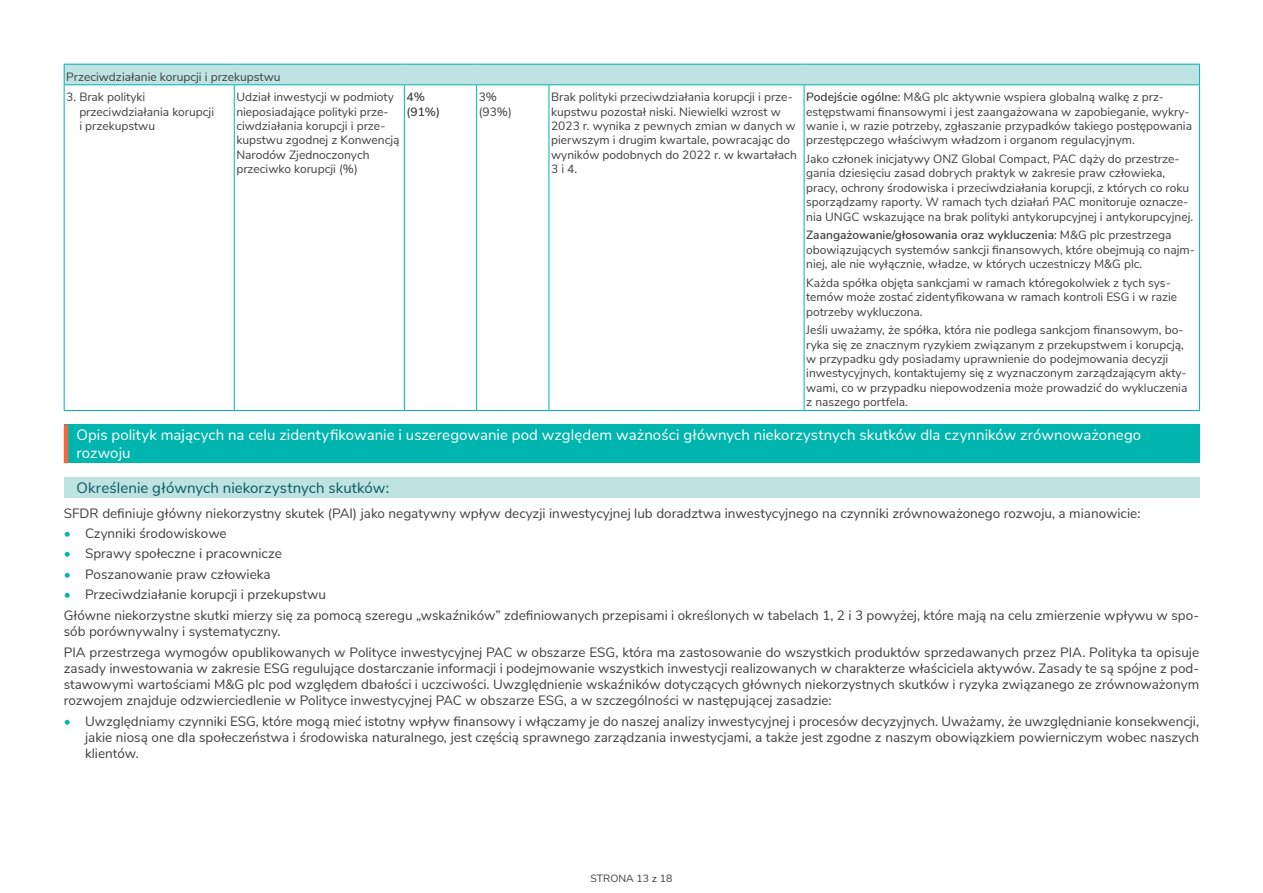
<style>
.page{position:relative;width:1263px;height:893px;background:#fff}
.page>*{position:absolute;margin:0;border:0;box-sizing:border-box;transform-origin:0 0}
.rozdział{font:15px/18px "Nunito Sans";letter-spacing:.005em;color:#fff}
.podrozdział{font:15px "Nunito Sans";letter-spacing:.005em;color:#08585d}
.tekst_9pt{font:13.5px/16.2px "Nunito Sans";color:#3e3e3f;text-align:justify}
.t1{font:12px/14.4px "Nunito Sans";color:#3e3e3f}
.t2{font:600 12px "Nunito Sans";color:#3e3e3f}
.t3{font:10.5px "Nunito Sans";color:#3e3e3f}
.s1{font-weight:600}
.s2{color:#00b5ae}
</style>
<div class="page">
<div style="left:64px;top:425px;width:1135px;height:38px;background:#00b5ae"></div>
<hr style="left:64px;top:425px;width:4px;height:38px;background:#f26640">
<div style="left:64px;top:478px;width:1135px;height:20px;background:#bee3e2"></div>
<div style="left:64px;top:64px;width:1135px;height:21px;background:#bee3e2"></div>
<hr style="left:64px;top:64px;width:170px;height:1px;background:#00b5ae">
<svg style="left:64px;top:65px;width:1px;height:19px"></svg>
<hr style="left:234px;top:64px;width:170px;height:1px;background:#00b5ae">
<hr style="left:404px;top:64px;width:73px;height:1px;background:#00b5ae">
<hr style="left:477px;top:64px;width:72px;height:1px;background:#00b5ae">
<hr style="left:549px;top:64px;width:255px;height:1px;background:#00b5ae">
<hr style="left:804px;top:64px;width:396px;height:1px;background:#00b5ae">
<svg style="left:1199px;top:65px;width:1px;height:19px"></svg>
<hr style="left:64px;top:84px;width:170px;height:1px;background:#00b5ae">
<hr style="left:64px;top:85px;width:1px;height:325px;background:#00b5ae">
<hr style="left:234px;top:84px;width:170px;height:1px;background:#00b5ae">
<hr style="left:234px;top:85px;width:1px;height:325px;background:#00b5ae">
<hr style="left:404px;top:84px;width:73px;height:1px;background:#00b5ae">
<hr style="left:404px;top:85px;width:1px;height:325px;background:#00b5ae">
<hr style="left:477px;top:84px;width:72px;height:1px;background:#00b5ae">
<hr style="left:476px;top:85px;width:1px;height:325px;background:#00b5ae">
<hr style="left:549px;top:84px;width:255px;height:1px;background:#00b5ae">
<hr style="left:549px;top:85px;width:1px;height:325px;background:#00b5ae">
<hr style="left:804px;top:84px;width:396px;height:1px;background:#00b5ae">
<hr style="left:804px;top:85px;width:1px;height:325px;background:#00b5ae">
<hr style="left:1199px;top:85px;width:1px;height:325px;background:#00b5ae">
<hr style="left:64px;top:410px;width:170px;height:1px;background:#00b5ae">
<hr style="left:234px;top:410px;width:170px;height:1px;background:#00b5ae">
<hr style="left:404px;top:410px;width:73px;height:1px;background:#00b5ae">
<hr style="left:477px;top:410px;width:72px;height:1px;background:#00b5ae">
<hr style="left:549px;top:410px;width:255px;height:1px;background:#00b5ae">
<hr style="left:804px;top:410px;width:396px;height:1px;background:#00b5ae">
<p class="t1" style="left:66px;top:68px;width:216px">Przeciwdziałanie korupcji i przekupstwu</p>
<p class="t1" style="left:79px;top:89px;width:136px;text-indent:-13px">3. Brak polityki przeciwdziałania korupcji i przekupstwu</p>
<p class="t1" style="left:236px;top:89px;width:165px">Udział inwestycji w podmioty nieposiadające polityki prze&shy;ciwdziałania korupcji i prze&shy;kupstwu zgodnej z Konwencją<br>Narodów Zjednoczonych przeciwko korupcji (%)</p>
<p class="t2" style="left:406px;top:88px;width:20px">4%</p>
<p class="t1" style="left:551px;top:89px;width:247px">Brak polityki przeciwdziałania korupcji i prze&shy;kupstwu pozostał niski. Niewielki wzrost w 2023 r. wynika z pewnych zmian w danych w pierwszym i drugim kwartale, powracając do wyników podobnych do 2022 r. w kwartałach 3 i 4.</p>
<p class="t1" style="left:806px;top:89px;width:387px"><span class="s1">Podejście ogólne</span>: M&amp;G plc aktywnie wspiera globalną walkę z prz&shy;estępstwami finansowymi i jest zaangażowana w zapobieganie, wykry&shy;wanie i, w razie potrzeby, zgłaszanie przypadków takiego postępowania przestępczego właściwym władzom i organom regulacyjnym.</p>
<p class="t1" style="left:479px;top:89px;width:20px">3%</p>
<p class="t1" style="left:479px;top:103px;width:35px">(93%)</p>
<p class="t2" style="left:406px;top:103px;width:35px">(91%)</p>
<p class="t1" style="left:806px;top:151px;width:388px">Jako członek inicjatywy ONZ Global Compact, PAC dąży do przestrze&shy;gania dziesięciu zasad dobrych praktyk w zakresie praw człowieka, pracy, ochrony środowiska i przeciwdziałania korupcji, z których co roku sporządzamy raporty. W ramach tych działań PAC monitoruje oznacze&shy;nia UNGC wskazujące na brak polityki antykorupcyjnej i antykorupcyjnej.</p>
<p class="t1" style="left:806px;top:227px;width:390px"><span class="s1">Zaangażowanie/głosowania oraz wykluczenia</span>: M&amp;G plc przestrzega obowiązujących systemów sankcji finansowych, które obejmują co najm&shy;niej, ale nie wyłącznie, władze, w których uczestniczy M&amp;G plc.</p>
<p class="t1" style="left:806px;top:275px;width:372px">Każda spółka objęta sankcjami w ramach któregokolwiek z tych sys&shy;temów może zostać zidentyfikowana w ramach kontroli ESG i w razie potrzeby wykluczona.</p>
<p class="t1" style="left:806px;top:322px;width:383px">Jeśli uważamy, że spółka, która nie podlega sankcjom finansowym, bo&shy;ryka się ze znacznym ryzykiem związanym z przekupstwem i korupcją, w przypadku gdy posiadamy uprawnienie do podejmowania decyzji inwestycyjnych, kontaktujemy się z wyznaczonym zarządzającym akty&shy;wami, co w przypadku niepowodzenia może prowadzić do wykluczenia z naszego portfela.</p>
<p class="rozdział" style="left:77px;top:425px;width:1066px">Opis polityk mających na celu zidentyfikowanie i uszeregowanie pod względem ważności głównych niekorzystnych skutków dla czynników zrównoważonego rozwoju</p>
<p class="podrozdział" style="left:77px;top:477px;width:314px">Określenie głównych niekorzystnych skutków:</p>
<p class="tekst_9pt" style="left:64px;top:504px;width:1078px">SFDR definiuje główny niekorzystny skutek (PAI) jako negatywny wpływ decyzji inwestycyjnej lub doradztwa inwestycyjnego na czynniki zrównoważonego rozwoju, a mianowicie:</p>
<p class="tekst_9pt" style="left:64px;top:524px;width:164px"><span class="s2">•</span> Czynniki środowiskowe</p>
<p class="tekst_9pt" style="left:64px;top:545px;width:219px"><span class="s2">•</span> Sprawy społeczne i pracownicze</p>
<p class="tekst_9pt" style="left:64px;top:565px;width:208px"><span class="s2">•</span> Poszanowanie praw człowieka</p>
<p class="tekst_9pt" style="left:64px;top:586px;width:264px"><span class="s2">•</span> Przeciwdziałanie korupcji i przekupstwu</p>
<p class="tekst_9pt" style="left:64px;top:606px;width:1137px">Główne niekorzystne skutki mierzy się za pomocą szeregu „wskaźników” zdefiniowanych przepisami i określonych w tabelach 1, 2 i 3 powyżej, które mają na celu zmierzenie wpływu w spo&shy;sób porównywalny i systematyczny.</p>
<p class="tekst_9pt" style="left:64px;top:643px;width:1137px">PIA przestrzega wymogów opublikowanych w Polityce inwestycyjnej PAC w obszarze ESG, która ma zastosowanie do wszystkich produktów sprzedawanych przez PIA. Polityka ta opisuje zasady inwestowania w zakresie ESG regulujące dostarczanie informacji i podejmowanie wszystkich inwestycji realizowanych w charakterze właściciela aktywów. Zasady te są spójne z pod&shy;stawowymi wartościami M&amp;G plc pod względem dbałości i uczciwości. Uwzględnienie wskaźników dotyczących głównych niekorzystnych skutków i ryzyka związanego ze zrównoważonym rozwojem znajduje odzwierciedlenie w Polityce inwestycyjnej PAC w obszarze ESG, a w szczególności w następującej zasadzie:</p>
<p class="tekst_9pt" style="left:85px;top:712px;width:1116px;text-indent:-21px"><span class="s2">•</span> Uwzględniamy czynniki ESG, które mogą mieć istotny wpływ finansowy i włączamy je do naszej analizy inwestycyjnej i procesów decyzyjnych. Uważamy, że uwzględnianie konsekwencji, jakie niosą one dla społeczeństwa i środowiska naturalnego, jest częścią sprawnego zarządzania inwestycjami, a także jest zgodne z naszym obowiązkiem powierniczym wobec naszych klientów.</p>
<p class="t3" style="left:591px;top:871px;width:83px">STRONA 13 z 18</p>
</div>
